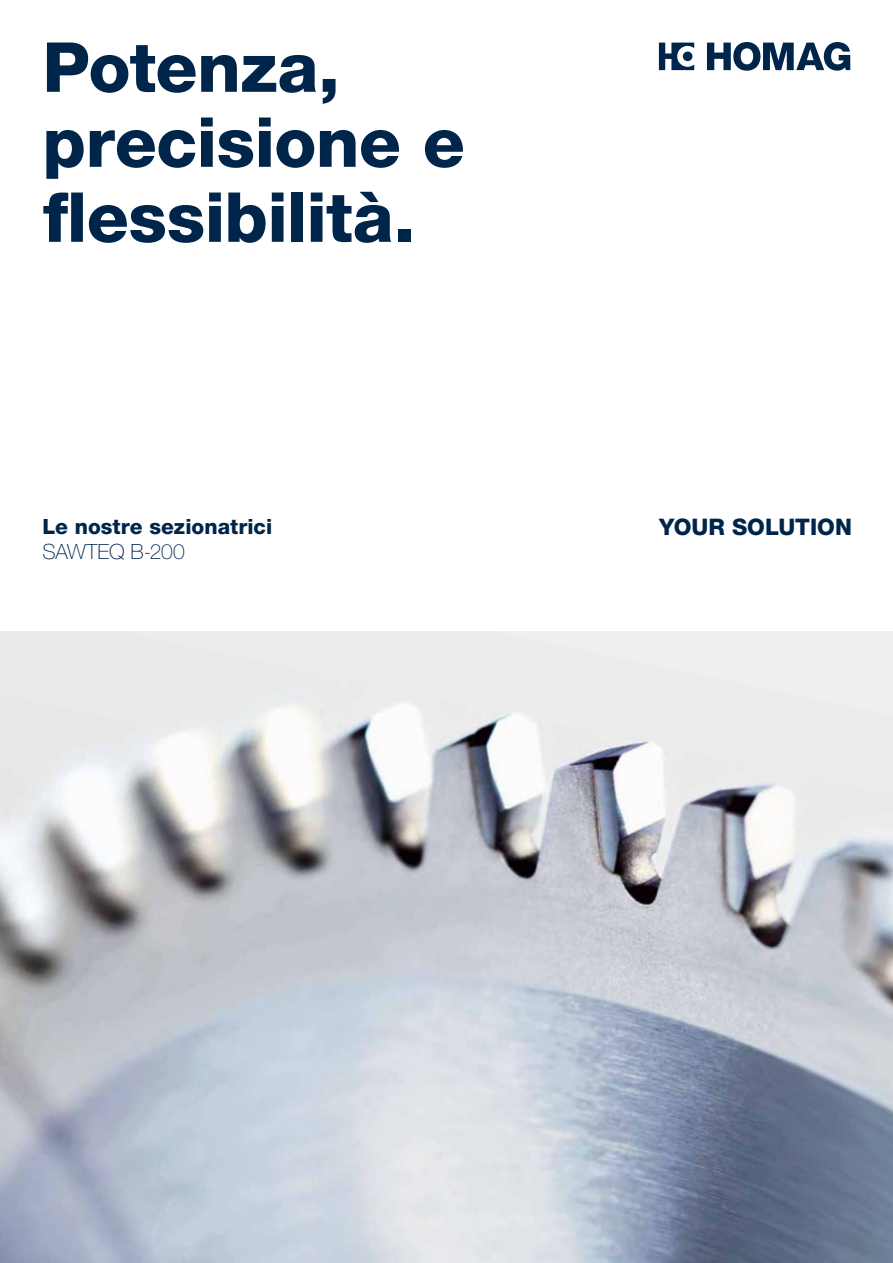
<style>
.page{position:relative;width:893px;height:1263px;background:#fff}
.page>*{position:absolute;margin:0;border:0;box-sizing:border-box;transform-origin:0 0}
.t1{font:800 69px/75px "Helvetica Neue LTW1 G";letter-spacing:-.005em;color:#00254b}
.t2{font:800 22.8px "Helvetica Neue LTW1 G";color:#00254b}
.t3{font:800 21px "Helvetica Neue LTW1 G";color:#00254b}
.t4{font:100 21px "Helvetica Neue LTW1 G";letter-spacing:-.01em;color:#00254b}
</style>
<div class="page">
<img style="left:0;top:631px;width:893px;height:632px">
<svg style="left:707px;top:42px;width:143px;height:29px"></svg>
<svg style="left:659px;top:43px;width:35px;height:27px"></svg>
<p class="t1" style="left:43px;top:30px;width:424px">Potenza, precisione e flessibilità.</p>
<p class="t3" style="left:43px;top:514px;width:231px">Le nostre sezionatrici</p>
<p class="t4" style="left:43px;top:539px;width:144px">SAWTEQ B-200</p>
<p class="t2" style="left:659px;top:513px;width:194px">YOUR SOLUTION</p>
</div>
